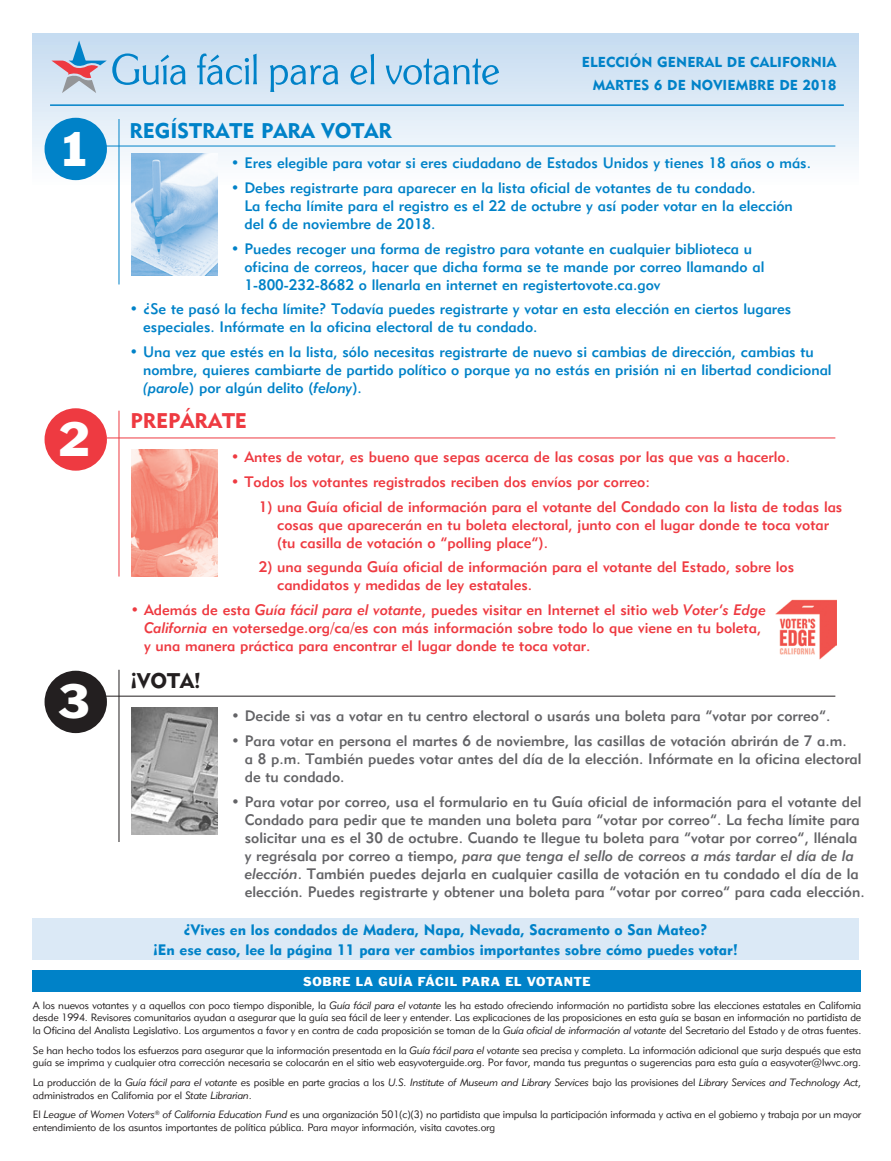
<style>
.page{position:relative;width:891px;height:1161px;background:#fff}
.page>*{position:absolute;margin:0;border:0;box-sizing:border-box;transform-origin:0 0}
.t1{font:45px "Franklin Gothic";color:#fff}
.t2{font:21px "Geometric 415 BT Black A";color:#0082c8}
.t3{font:21px "Geometric 415 BT Black A";color:#ee3a41}
.t4{font:21px "Geometric 415 BT Black A";color:#231f20}
.t5{font:15px/18px "Geometric 415 BT Medium A";color:#0082c8}
.t6{font:15px/18px "Geometric 415 BT Medium A";color:#636366}
.t7{font:15px/18px "Geometric 415 BT Medium A";color:#ee3a41}
.t8{font:15px/19.5px "Geometric 415 BT Black A";color:#0082c8;text-align:center}
.t9{font:15px "Geometric 415 BT Medium Italic A";color:#636366}
.t10{font:14.25px/22.5px "Geometric 415 BT Black A";letter-spacing:.01em;color:#0082c8;text-align:right}
.t11{font:12px "Franklin Gothic";letter-spacing:.05em;color:#fff}
.t12{font:10.5px/12.8px "Geometric 415 BT Lite A";letter-spacing:-.005em;color:#231f20}
.t13{font:10.5px "Geometric 415 BT Lite Italic A";letter-spacing:-.01em;color:#231f20}
.s1{font-family:"Geometric 415 BT Medium Italic A"}
.s2{font-family:"Geometric 415 BT Medium A"}
.s3{font-family:"Geometric 415 BT Lite Italic A"}
.s4{font-family:"Geometric 415 BT Lite A"}
</style>
<div class="page">
<div style="left:32px;top:34px;width:827px;height:151px;background:linear-gradient(to bottom,#c5dbf0,#fdfefe)"></div>
<hr style="left:50px;top:104px;width:794px;height:2px;background:#0082c8">
<img style="left:131px;top:153px;width:86px;height:122px">
<img style="left:131px;top:450px;width:86px;height:127px">
<img style="left:132px;top:708px;width:86px;height:126px">
<hr style="left:119px;top:119px;width:1px;height:165px;background:#0082c8">
<hr style="left:119px;top:411px;width:1px;height:166px;background:#ee3a41">
<hr style="left:119px;top:670px;width:1px;height:172px;background:#231f20">
<hr style="left:46px;top:146px;width:789px;height:1px;background:#0082c8">
<hr style="left:107px;top:438px;width:728px;height:1px;background:#ee3a41">
<hr style="left:46px;top:696px;width:789px;height:1px;background:#231f20">
<div style="left:45px;top:118px;width:62px;height:62px;background:#0082c8;border-radius:50%"></div>
<div style="left:45px;top:671px;width:62px;height:62px;background:#231f20;border-radius:50%"></div>
<div style="left:45px;top:408px;width:62px;height:63px;background:#ee3a41;border-radius:50%"></div>
<div style="left:32px;top:970px;width:829px;height:22px;background:#0082c8"></div>
<img style="left:775px;top:599px;width:62px;height:61px">
<svg style="left:197px;top:54px;width:60px;height:31px;background:#95c6e6"></svg>
<svg style="left:270px;top:65px;width:68px;height:27px;background:#96c7e7"></svg>
<svg style="left:351px;top:54px;width:23px;height:31px"></svg>
<svg style="left:386px;top:59px;width:113px;height:26px;background:#98c8e7"></svg>
<svg style="left:51px;top:40px;width:135px;height:53px;background:#b6cce2"></svg>
<div style="left:32px;top:919px;width:827px;height:41px;background:#dbe9f6"></div>
<h1 class="t1" style="left:58px;top:120px;width:34px">1</h1>
<h1 class="t1" style="left:58px;top:410px;width:34px">2</h1>
<h1 class="t1" style="left:58px;top:673px;width:34px">3</h1>
<h3 class="t10" style="left:582px;top:51px;width:256px">ELECCIÓN GENERAL DE CALIFORNIA<br>MARTES 6 DE NOVIEMBRE DE 2018</h3>
<h2 class="t2" style="left:130px;top:117px;width:264px">REGÍSTRATE PARA VOTAR</h2>
<h3 class="t5" style="left:231px;top:154px;width:582px">• Eres elegible para votar si eres ciudadano de Estados Unidos y tienes 18 años o más.</h3>
<h3 class="t5" style="left:244px;top:178px;width:550px;text-indent:-14px">• Debes registrarte para aparecer en la lista oficial de votantes de tu condado.<br>La fecha límite para el registro es el 22 de octubre y así poder votar en la elección del 6 de noviembre de 2018.</h3>
<h3 class="t5" style="left:244px;top:239px;width:522px;text-indent:-14px">• Puedes recoger una forma de registro para votante en cualquier biblioteca u oficina de correos, hacer que dicha forma se te mande por correo llamando al<br>1-800-232-8682 o llenarla en internet en registertovote.ca.gov</h3>
<h3 class="t5" style="left:143px;top:300px;width:650px;text-indent:-14px">• ¿Se te pasó la fecha límite? Todavía puedes registrarte y votar en esta elección en ciertos lugares especiales. Infórmate en la oficina electoral de tu condado.</h3>
<p class="t5" style="left:143px;top:343px;width:690px;text-indent:-14px">• Una vez que estés en la lista, sólo necesitas registrarte de nuevo si cambias de dirección, cambias tu nombre, quieres cambiarte de partido político o porque ya no estás en prisión ni en libertad condicional <span class="s1">(parole</span>) por algún delito (<span class="s1">felony</span>).</p>
<h2 class="t3" style="left:130px;top:408px;width:118px">PREPÁRATE</h2>
<h3 class="t7" style="left:231px;top:448px;width:561px">• Antes de votar, es bueno que sepas acerca de las cosas por las que vas a hacerlo.</h3>
<h3 class="t7" style="left:231px;top:472px;width:421px">• Todos los votantes registrados reciben dos envíos por correo:</h3>
<h3 class="t7" style="left:277px;top:497px;width:567px;text-indent:-18px">1) una Guía oficial de información para el votante del Condado con la lista de todas las cosas que aparecerán en tu boleta electoral, junto con el lugar donde te toca votar (tu casilla de votación o “polling place”).</h3>
<h3 class="t7" style="left:277px;top:558px;width:519px;text-indent:-18px">2) una segunda Guía oficial de información para el votante del Estado, sobre los candidatos y medidas de ley estatales.</h3>
<p class="t7" style="left:144px;top:601px;width:624px;text-indent:-14px">• Además de esta <span class="s1">Guía fácil para el votante</span>, puedes visitar en Internet el sitio web <span class="s1">Voter’s Edge<br>California</span> en votersedge.org/ca/es con más información sobre todo lo que viene en tu boleta, y una manera práctica para encontrar el lugar donde te toca votar.</p>
<h2 class="t4" style="left:130px;top:668px;width:72px">¡VOTA!</h2>
<h3 class="t6" style="left:231px;top:707px;width:601px">• Decide si vas a votar en tu centro electoral o usarás una boleta para “votar por correo”.</h3>
<h3 class="t6" style="left:245px;top:732px;width:618px;text-indent:-14px">• Para votar en persona el martes 6 de noviembre, las casillas de votación abrirán de 7 a.m.<br>a 8 p.m. También puedes votar antes del día de la elección. Infórmate en la oficina electoral de tu condado.</h3>
<p class="t6" style="left:245px;top:793px;width:618px;text-align:justify;text-indent:-14px">• Para votar por correo, usa el formulario en tu Guía oficial de información para el votante del Condado para pedir que te manden una boleta para “votar por correo”. La fecha límite para solicitar una es el 30 de octubre. Cuando te llegue tu boleta para “votar por correo”, llénala</p>
<h3 class="t9" style="left:245px;top:847px;width:611px"><span class="s2">y regrésala por correo a tiempo,</span> para que tenga el sello de correos a más tardar el día de la</h3>
<h3 class="t6" style="left:245px;top:865px;width:621px"><span class="s1">elección</span>. También puedes dejarla en cualquier casilla de votación en tu condado el día de la elección. Puedes registrarte y obtener una boleta para “votar por correo” para cada elección.</h3>
<h3 class="t8" style="left:153px;top:920px;width:586px">¿Vives en los condados de Madera, Napa, Nevada, Sacramento o San Mateo?<br>¡En ese caso, lee la página 11 para ver cambios importantes sobre cómo puedes votar!</h3>
<p class="t11" style="left:303px;top:974px;width:289px">SOBRE LA GUÍA FÁCIL PARA EL VOTANTE</p>
<p class="t12" style="left:33px;top:999px;width:830px;text-align:justify">A los nuevos votantes y a aquellos con poco tiempo disponible, la <span class="s3">Guía fácil para el votante</span> les ha estado ofreciendo información no partidista sobre las elecciones estatales en California desde 1994. Revisores comunitarios ayudan a asegurar que la guía sea fácil de leer y entender. Las explicaciones de las proposiciones en esta guía se basan en información no partidista de la Oficina del Analista Legislativo. Los argumentos a favor y en contra de cada proposición se toman de la <span class="s3">Guía oficial de información al votante</span> del Secretario del Estado y de otras fuentes.</p>
<p class="t12" style="left:33px;top:1044px;width:830px">Se han hecho todos los esfuerzos para asegurar que la información presentada en la <span class="s3">Guía fácil para el votante</span> sea precisa y completa. La información adicional que surja después que esta guía se imprima y cualquier otra corrección necesaria se colocarán en el sitio web easyvoterguide.org. Por favor, manda tus preguntas o sugerencias para esta guía a easyvoter@lwvc.org.</p>
<p class="t13" style="left:33px;top:1076px;width:830px"><span class="s4">La producción de la</span> Guía fácil para el votante <span class="s4">es posible en parte gracias a los</span> U.S. Institute of Museum and Library Services <span class="s4">bajo las provisiones del</span> Library Services and Technology Act<span class="s4">,</span></p>
<p class="t12" style="left:33px;top:1085px;width:830px;line-height:19.5px">administrados en California por el <span class="s3">State Librarian</span>.<br>El <span class="s3">League of Women Voters</span><sup>®</sup> <span class="s3">of California Education Fund</span> es una organización 501(c)(3) no partidista que impulsa la participación informada y activa en el gobierno y trabaja por un mayor</p>
<p class="t12" style="left:33px;top:1121px;width:464px">entendimiento de los asuntos importantes de política pública. Para mayor información, visita cavotes.org</p>
</div>
